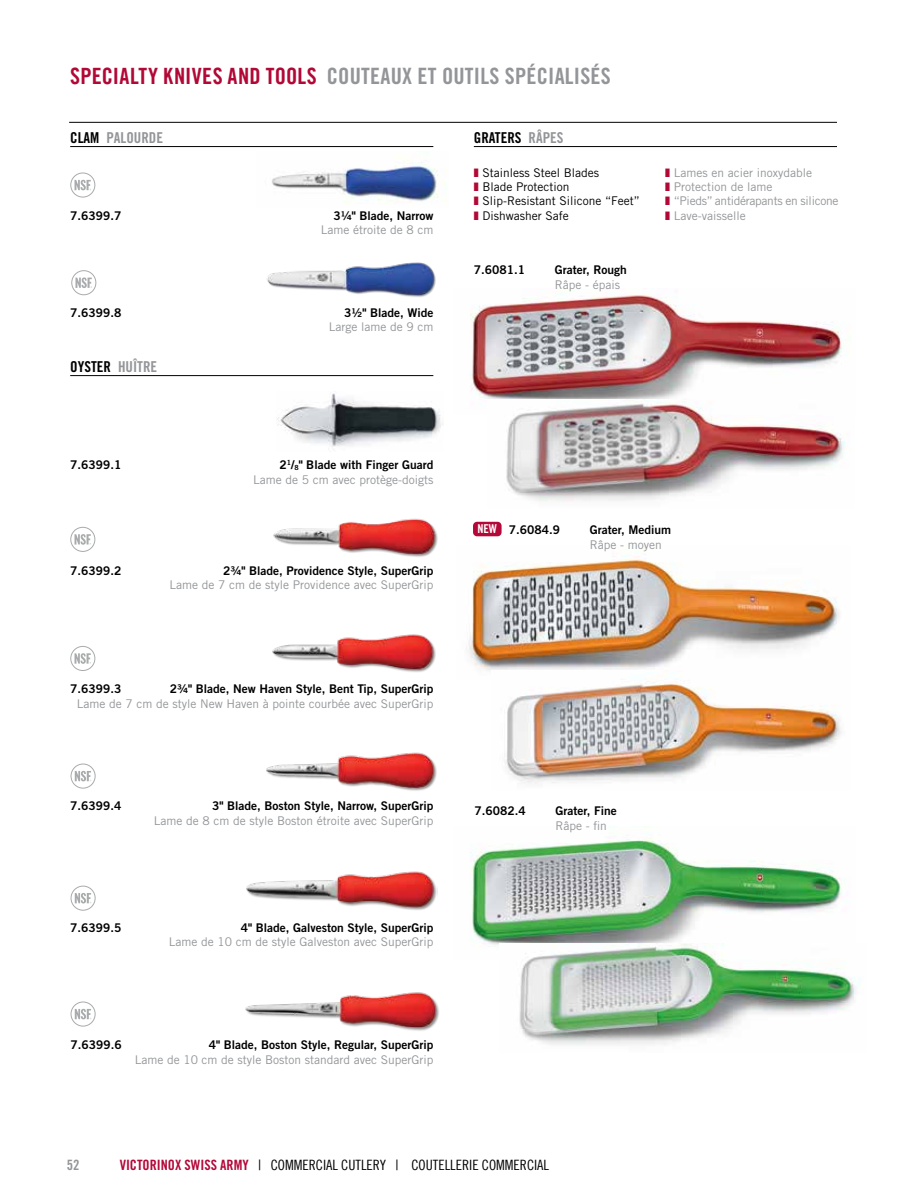
<style>
.page{position:relative;width:918px;height:1188px;background:#fff}
.page>*{position:absolute;margin:0;border:0;box-sizing:border-box;transform-origin:0 0}
.t1{font:22.5px "Trade Gothic LT Std Bd Cn 20";letter-spacing:.01em;color:#939598}
.t2{font:15px "Trade Gothic LT Std Bd Cn 20";color:#000}
.t3{font:15px "Trade Gothic LT Std Bd Cn 20";color:#939598}
.t4{font:14.25px "Trade Gothic LT Com Cn 18";color:#000}
.t5{font:14.25px "Trade Gothic LT Std Bd Cn 20";color:#939598}
.t6{font:12px/14.4px "Trade Gothic LT Std";color:#939598}
.t7{font:12px "Trade Gothic LT Std Bd 2";color:#000}
.t8{font:12px/14.4px "Trade Gothic LT Std";color:#000}
.s1{font-family:"Trade Gothic LT Com Bd Cn 20";color:#b10836}
.s2{color:#000}
.s3{color:#939598}
.s4{font-family:"Trade Gothic LT Std Bd Cn 20";font-size:12.15px;color:#fff}
.s5{font-family:"Trade Gothic LT Std Bd Cn 20";color:#b30838}
</style>
<div class="page">
<img style="left:272px;top:156px;width:175px;height:47px">
<img style="left:277px;top:393px;width:166px;height:54px">
<img style="left:273px;top:518px;width:165px;height:39px">
<img style="left:272px;top:634px;width:164px;height:38px">
<img style="left:266px;top:752px;width:171px;height:39px">
<img style="left:246px;top:871px;width:191px;height:39px">
<img style="left:245px;top:992px;width:194px;height:39px">
<img style="left:470px;top:293px;width:372px;height:107px">
<img style="left:506px;top:401px;width:340px;height:101px">
<img style="left:470px;top:826px;width:375px;height:121px">
<img style="left:500px;top:944px;width:360px;height:102px">
<img style="left:466px;top:548px;width:373px;height:123px">
<img style="left:504px;top:675px;width:337px;height:109px">
<div style="left:473px;top:522px;width:29px;height:14px;background:#b30838;border-radius:4px"></div>
<div style="left:71px;top:527px;width:24px;height:25px;border:1px solid #a8aaac;border-radius:50%"></div>
<svg style="left:75px;top:534px;width:16px;height:11px"></svg>
<svg style="left:71px;top:646px;width:24px;height:25px"></svg>
<div style="left:71px;top:646px;width:24px;height:25px;border:1px solid #a8aaac;border-radius:50%"></div>
<svg style="left:75px;top:653px;width:16px;height:11px"></svg>
<svg style="left:71px;top:764px;width:24px;height:24px"></svg>
<div style="left:71px;top:764px;width:24px;height:24px;border:1px solid #a8aaac;border-radius:50%"></div>
<svg style="left:75px;top:771px;width:16px;height:10px"></svg>
<svg style="left:71px;top:886px;width:24px;height:24px"></svg>
<div style="left:71px;top:886px;width:24px;height:24px;border:1px solid #a8aaac;border-radius:50%"></div>
<svg style="left:75px;top:893px;width:16px;height:10px"></svg>
<svg style="left:71px;top:1002px;width:24px;height:24px"></svg>
<div style="left:71px;top:1002px;width:24px;height:24px;border:1px solid #a8aaac;border-radius:50%"></div>
<svg style="left:75px;top:1009px;width:16px;height:10px"></svg>
<hr style="left:70px;top:146px;width:363px;height:1px;background:#000">
<hr style="left:474px;top:146px;width:363px;height:1px;background:#000">
<hr style="left:70px;top:375px;width:363px;height:1px;background:#000">
<img style="left:267px;top:262px;width:169px;height:35px">
<div style="left:71px;top:173px;width:24px;height:24px;border:1px solid #a8aaac;border-radius:50%"></div>
<svg style="left:75px;top:180px;width:16px;height:10px"></svg>
<svg style="left:72px;top:271px;width:24px;height:24px"></svg>
<div style="left:72px;top:271px;width:24px;height:24px;border:1px solid #a8aaac;border-radius:50%"></div>
<svg style="left:76px;top:278px;width:16px;height:10px"></svg>
<hr style="left:69px;top:122px;width:768px;height:1px;background:#000">
<h1 class="t1" style="left:70px;top:62px;width:542px"><span class="s1">SPECIALTY KNIVES AND TOOLS</span> COUTEAUX ET OUTILS SPÉCIALISÉS</h1>
<p class="t3" style="left:70px;top:129px;width:94px"><span class="s2">CLAM</span> PALOURDE</p>
<p class="t2" style="left:474px;top:129px;width:91px">GRATERS <span class="s3">RÂPES</span></p>
<p class="t7" style="left:70px;top:208px;width:53px">7.6399.7</p>
<p class="t7" style="left:333px;top:208px;width:101px">3¼" Blade, Narrow</p>
<p class="t6" style="left:321px;top:223px;width:114px">Lame étroite de 8 cm</p>
<p class="t7" style="left:70px;top:305px;width:53px">7.6399.8</p>
<p class="t7" style="left:344px;top:305px;width:91px">3½" Blade, Wide</p>
<p class="t6" style="left:329px;top:320px;width:106px">Large lame de 9 cm</p>
<p class="t2" style="left:70px;top:358px;width:88px">OYSTER <span class="s3">HUÎTRE</span></p>
<p class="t7" style="left:70px;top:458px;width:53px">7.6399.1</p>
<p class="t7" style="left:279px;top:458px;width:155px">2<sup>1</sup>/<sub>8</sub>" Blade with Finger Guard</p>
<p class="t6" style="left:253px;top:472px;width:182px">Lame de 5 cm avec protège-doigts</p>
<p class="t7" style="left:70px;top:563px;width:53px">7.6399.2</p>
<p class="t7" style="left:223px;top:563px;width:212px">2¾" Blade, Providence Style, SuperGrip</p>
<p class="t6" style="left:169px;top:578px;width:265px">Lame de 7 cm de style Providence avec SuperGrip</p>
<p class="t7" style="left:70px;top:682px;width:53px">7.6399.3</p>
<p class="t7" style="left:170px;top:682px;width:265px">2¾" Blade, New Haven Style, Bent Tip, SuperGrip</p>
<p class="t6" style="left:77px;top:696px;width:358px">Lame de 7 cm de style New Haven à pointe courbée avec SuperGrip</p>
<p class="t7" style="left:70px;top:798px;width:53px">7.6399.4</p>
<p class="t7" style="left:212px;top:798px;width:223px">3" Blade, Boston Style, Narrow, SuperGrip</p>
<p class="t6" style="left:154px;top:813px;width:281px">Lame de 8 cm de style Boston étroite avec SuperGrip</p>
<p class="t7" style="left:70px;top:920px;width:53px">7.6399.5</p>
<p class="t7" style="left:241px;top:920px;width:194px">4" Blade, Galveston Style, SuperGrip</p>
<p class="t6" style="left:169px;top:935px;width:266px">Lame de 10 cm de style Galveston avec SuperGrip</p>
<p class="t7" style="left:70px;top:1038px;width:53px">7.6399.6</p>
<p class="t7" style="left:209px;top:1038px;width:226px">4" Blade, Boston Style, Regular, SuperGrip</p>
<p class="t6" style="left:135px;top:1052px;width:300px">Lame de 10 cm de style Boston standard avec SuperGrip</p>
<p class="t8" style="left:482px;top:165px;width:159px">Stainless Steel Blades<br>Blade Protection<br>Slip-Resistant Silicone “Feet”<br>Dishwasher Safe</p>
<p class="t6" style="left:674px;top:165px;width:166px">Lames en acier inoxydable<br>Protection de lame<br>“Pieds” antidérapants en silicone<br>Lave-vaisselle</p>
<p class="t7" style="left:474px;top:263px;width:53px">7.6081.1</p>
<p class="t7" style="left:555px;top:263px;width:73px">Grater, Rough</p>
<p class="t6" style="left:555px;top:277px;width:67px">Râpe - épais</p>
<p class="t7" style="left:477px;top:523px;width:84px"><span class="s4">NEW</span> 7.6084.9</p>
<p class="t7" style="left:590px;top:523px;width:83px">Grater, Medium</p>
<p class="t6" style="left:590px;top:537px;width:73px">Râpe - moyen</p>
<p class="t7" style="left:474px;top:804px;width:53px">7.6082.4</p>
<p class="t7" style="left:555px;top:804px;width:63px">Grater, Fine</p>
<p class="t6" style="left:555px;top:818px;width:53px">Râpe - fin</p>
<p class="t5" style="left:67px;top:1157px;width:14px">52</p>
<p class="t4" style="left:120px;top:1156px;width:431px"><span class="s5">VICTORINOX SWISS ARMY</span> | COMMERCIAL CUTLERY | COUTELLERIE COMMERCIAL</p>
</div>
